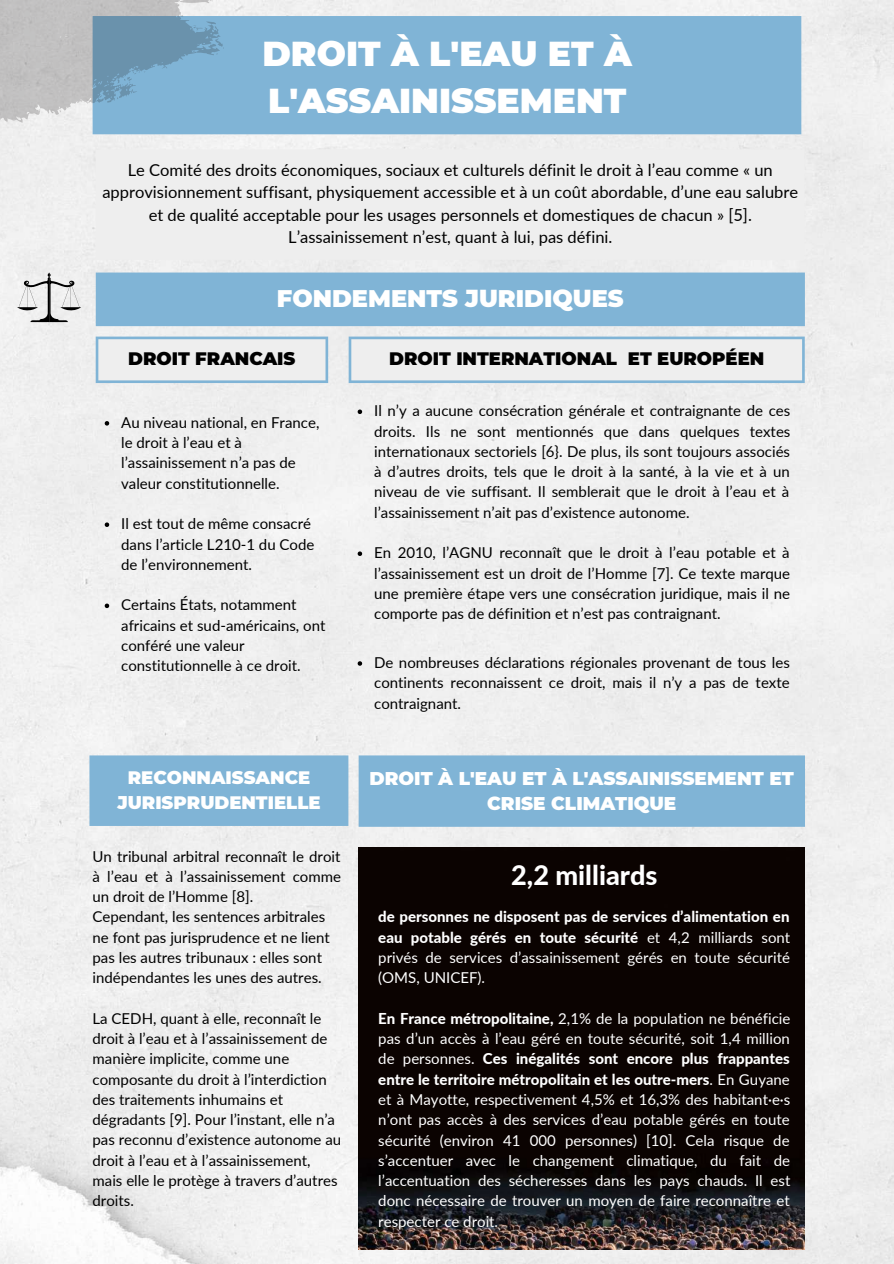
<style>
.page{position:relative;width:894px;height:1264px;background:#fff}
.page>*{position:absolute;margin:0;border:0;box-sizing:border-box;transform-origin:0 0}
.t1{font:900 34.5px/47.2px "Montserrat";color:#fff}
.t2{font:800 27px "Lato";color:#fff}
.t3{font:900 24px "Montserrat";color:#fff}
.t4{font:900 18.45px/24.8px "Montserrat";color:#fff;text-align:center}
.t5{font:900 18px "Montserrat";color:#000}
.t6{font:900 18px/24.8px "Montserrat";color:#fff;text-align:center}
.t7{font:16.5px/22.5px "Lato";color:#000;text-align:center}
.t8{font:15px/20.2px "Lato";color:#000}
.t9{font:15px/20.2px "Lato";color:#fff;text-align:justify}
.s1{font-weight:800}
</style>
<div class="page">
<div style="left:0;top:0;width:893px;height:1263px;background:#efefef"></div>
<div style="left:97px;top:338px;width:230px;height:44px;background:#eee"></div>
<hr style="left:96px;top:339px;width:2px;height:41px;background:#80b4d6">
<hr style="left:325px;top:339px;width:3px;height:41px;background:#80b4d6">
<hr style="left:98px;top:380px;width:227px;height:3px;background:#80b4d6">
<hr style="left:98px;top:336px;width:227px;height:3px;background:#80b4d6">
<div style="left:97px;top:274px;width:706px;height:51px;background:#80b4d6"></div>
<hr style="left:96px;top:275px;width:2px;height:48px;background:#80b4d6">
<hr style="left:802px;top:275px;width:2px;height:48px;background:#80b4d6">
<hr style="left:98px;top:323px;width:704px;height:3px;background:#80b4d6">
<hr style="left:98px;top:272px;width:704px;height:3px;background:#80b4d6">
<div style="left:94px;top:17px;width:705px;height:116px;background:#80b4d6"></div>
<hr style="left:93px;top:19px;width:2px;height:113px;background:#80b4d6">
<hr style="left:798px;top:19px;width:3px;height:113px;background:#80b4d6">
<hr style="left:95px;top:132px;width:703px;height:2px;background:#80b4d6">
<hr style="left:95px;top:16px;width:703px;height:3px;background:#80b4d6">
<svg style="left:357px;top:661px;width:5px;height:4px"></svg>
<div style="left:97px;top:151px;width:705px;height:107px;background:#eee"></div>
<hr style="left:96px;top:152px;width:2px;height:105px;background:#eee">
<hr style="left:801px;top:152px;width:3px;height:105px;background:#eee">
<hr style="left:98px;top:257px;width:703px;height:3px;background:#eee">
<hr style="left:98px;top:149px;width:703px;height:3px;background:#eee">
<img style="left:358px;top:847px;width:446px;height:402px">
<div style="left:350px;top:338px;width:453px;height:44px;background:#eee"></div>
<hr style="left:348px;top:339px;width:3px;height:41px;background:#80b4d6">
<hr style="left:801px;top:339px;width:3px;height:41px;background:#80b4d6">
<hr style="left:351px;top:380px;width:450px;height:3px;background:#80b4d6">
<hr style="left:351px;top:336px;width:450px;height:3px;background:#80b4d6">
<div style="left:360px;top:757px;width:443px;height:68px;background:#80b4d6"></div>
<hr style="left:358px;top:758px;width:3px;height:66px;background:#80b4d6">
<hr style="left:801px;top:758px;width:3px;height:66px;background:#80b4d6">
<hr style="left:361px;top:824px;width:440px;height:2px;background:#80b4d6">
<hr style="left:361px;top:755px;width:440px;height:3px;background:#80b4d6">
<svg style="left:357px;top:409px;width:5px;height:5px"></svg>
<svg style="left:357px;top:551px;width:5px;height:5px"></svg>
<svg style="left:105px;top:421px;width:4px;height:4px"></svg>
<svg style="left:105px;top:522px;width:4px;height:5px"></svg>
<svg style="left:105px;top:603px;width:4px;height:5px"></svg>
<div style="left:91px;top:757px;width:256px;height:67px;background:#80b4d6"></div>
<hr style="left:89px;top:758px;width:3px;height:65px;background:#80b4d6">
<hr style="left:345px;top:758px;width:3px;height:65px;background:#80b4d6">
<hr style="left:92px;top:823px;width:253px;height:3px;background:#80b4d6">
<hr style="left:92px;top:755px;width:253px;height:3px;background:#80b4d6">
<svg style="left:17px;top:272px;width:64px;height:50px"></svg>
<svg style="left:0;top:0;width:225px;height:123px"></svg>
<h1 class="t1" style="left:262px;top:30px;width:371px">DROIT À L'EAU ET À<br>L'ASSAINISSEMENT</h1>
<p class="t7" style="left:102px;top:158px;width:697px">Le Comité des droits économiques, sociaux et culturels définit le droit à l’eau comme « un approvisionnement suffisant, physiquement accessible et à un coût abordable, d’une eau salubre et de qualité acceptable pour les usages personnels et domestiques de chacun » [5].<br>L’assainissement n’est, quant à lui, pas défini.</p>
<h3 class="t3" style="left:277px;top:284px;width:348px">FONDEMENTS JURIDIQUES</h3>
<p class="t5" style="left:128px;top:347px;width:169px">DROIT FRANCAIS</p>
<p class="t8" style="left:121px;top:412px;width:200px">Au niveau national, en France, le droit à l’eau et à l’assainissement n’a pas de valeur constitutionnelle.</p>
<p class="t8" style="left:121px;top:513px;width:195px">Il est tout de même consacré dans l’article L210-1 du Code de l’environnement.</p>
<p class="t8" style="left:121px;top:594px;width:206px">Certains États, notamment africains et sud-américains, ont conféré une valeur constitutionnelle à ce droit.</p>
<p class="t6" style="left:117px;top:765px;width:205px">RECONNAISSANCE<br>JURISPRUDENTIELLE</p>
<p class="t8" style="left:92px;top:845px;width:250px">Un tribunal arbitral reconnaît le droit à l’eau et à l’assainissement comme un droit de l’Homme [8].<br>Cependant, les sentences arbitrales ne font pas jurisprudence et ne lient pas les autres tribunaux : elles sont indépendantes les unes des autres.</p>
<p class="t8" style="left:92px;top:1007px;width:250px">La CEDH, quant à elle, reconnaît le droit à l’eau et à l’assainissement de manière implicite, comme une composante du droit à l’interdiction des traitements inhumains et dégradants [9]. Pour l’instant, elle n’a pas reconnu d’existence autonome au droit à l’eau et à l’assainissement, mais elle le protège à travers d’autres droits.</p>
<p class="t5" style="left:389px;top:347px;width:376px">DROIT INTERNATIONAL ET EUROPÉEN</p>
<p class="t8" style="left:374px;top:400px;width:417px;text-align:justify">Il n’y a aucune consécration générale et contraignante de ces droits. Ils ne sont mentionnés que dans quelques textes internationaux sectoriels [6}. De plus, ils sont toujours associés à d’autres droits, tels que le droit à la santé, à la vie et à un niveau de vie suffisant. Il semblerait que le droit à l’eau et à l’assainissement n’ait pas d’existence autonome.</p>
<p class="t8" style="left:374px;top:542px;width:417px;text-align:justify">En 2010, l’AGNU reconnaît que le droit à l’eau potable et à l’assainissement est un droit de l’Homme [7]. Ce texte marque une première étape vers une consécration juridique, mais il ne comporte pas de définition et n’est pas contraignant.</p>
<p class="t8" style="left:374px;top:652px;width:417px;text-align:justify">De nombreuses déclarations régionales provenant de tous les continents reconnaissent ce droit, mais il n’y a pas de texte contraignant.</p>
<p class="t4" style="left:369px;top:765px;width:425px">DROIT À L'EAU ET À L'ASSAINISSEMENT ET<br>CRISE CLIMATIQUE</p>
<h2 class="t2" style="left:511px;top:858px;width:148px">2,2 milliards</h2>
<p class="t9" style="left:378px;top:906px;width:413px"><span class="s1">de personnes ne disposent pas de services d’alimentation en eau potable gérés en toute sécurité</span> et 4,2 milliards sont privés de services d’assainissement gérés en toute sécurité (OMS, UNICEF).</p>
<p class="t9" style="left:378px;top:1007px;width:413px"><span class="s1">En France métropolitaine,</span> 2,1% de la population ne bénéficie pas d’un accès à l’eau géré en toute sécurité, soit 1,4 million de personnes. <span class="s1">Ces inégalités sont encore plus frappantes entre le territoire métropolitain et les outre-mers</span>. En Guyane et à Mayotte, respectivement 4,5% et 16,3% des habitant·e·s n’ont pas accès à des services d’eau potable gérés en toute sécurité (environ 41 000 personnes) [10]. Cela risque de s’accentuer avec le changement climatique, du fait de l’accentuation des sécheresses dans les pays chauds. Il est donc nécessaire de trouver un moyen de faire reconnaître et respecter ce droit.</p>
</div>
